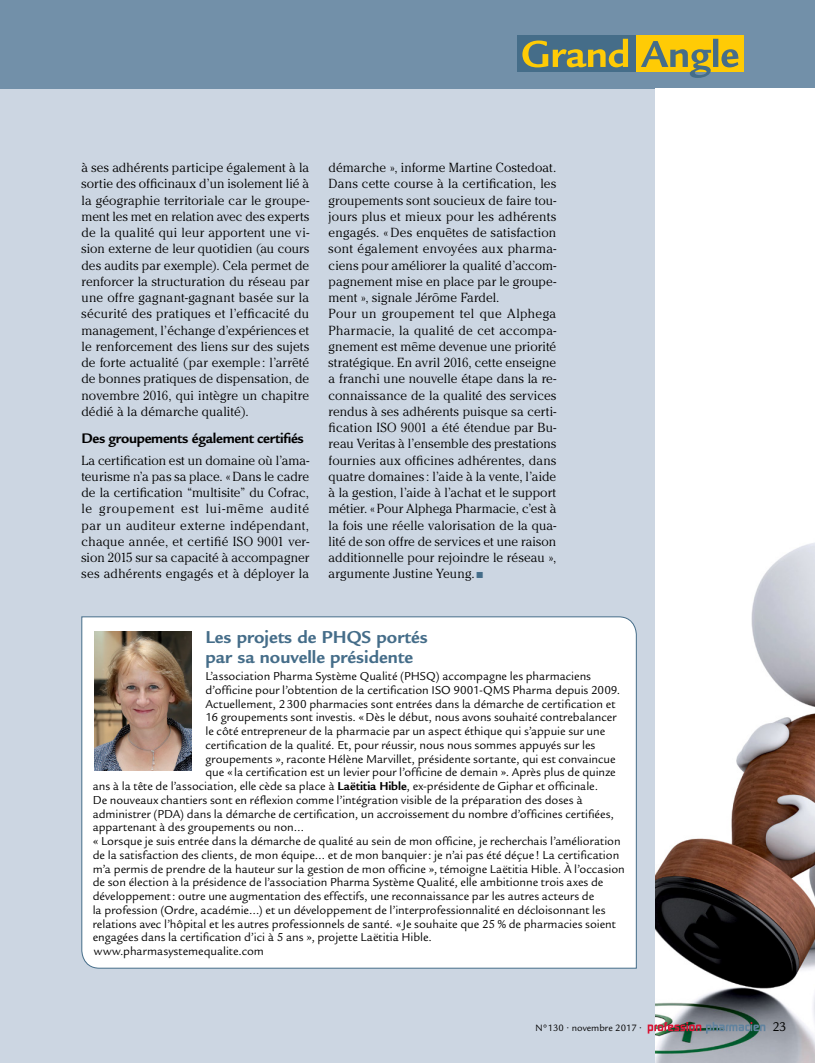
<style>
.page{position:relative;width:815px;height:1063px;background:#fff}
.page>*{position:absolute;margin:0;border:0;box-sizing:border-box;transform-origin:0 0}
.t1{font:700 18.75px/20px "Legacy Sans Std";color:#456d89}
.t2{font:700 15px "Legacy Sans Std";letter-spacing:-.02em;color:#000}
.t3{font:13.75px "Legacy Sans Std";color:#000}
.t4{font:300 13.12px/16.2px "Cheltenham Std";letter-spacing:.01em;color:#000;text-align:justify}
.t5{font:12.5px "Legacy Sans Std";letter-spacing:-.005em;color:#000}
.t6{font:10px "Legacy Sans Std";color:#000}
.s1{color:#456d89}
.s2{font-weight:700}
</style>
<div class="page">
<div style="left:0;top:89px;width:656px;height:974px;background:#ccd6e2"></div>
<div style="left:0;top:0;width:815px;height:89px;background:#7290a9"></div>
<div style="left:81px;top:616px;width:556px;height:353px;background:#fff"></div>
<img style="left:95px;top:631px;width:96px;height:139px">
<img style="left:656px;top:542px;width:159px;height:521px">
<svg style="left:648px;top:1022px;width:117px;height:12px"></svg>
<div style="left:517px;top:35px;width:119px;height:36px;background:#456d89"></div>
<div style="left:636px;top:35px;width:108px;height:36px;background:#ffcb05"></div>
<svg style="left:522px;top:39px;width:106px;height:28px"></svg>
<svg style="left:641px;top:39px;width:97px;height:39px"></svg>
<p class="t4" style="left:81px;top:159px;width:229px">à ses adhérents participe également à la sortie des officinaux d’un isolement lié à la géographie territoriale car le groupe&shy;ment les met en relation avec des experts de la qualité qui leur apportent une vi&shy;sion externe de leur quotidien (au cours des audits par exemple). Cela permet de renforcer la structuration du réseau par une offre gagnant-gagnant basée sur la sécurité des pratiques et l’efficacité du management, l’échange d’expériences et le renforcement des liens sur des sujets de forte actualité (par exemple : l’arrêté de bonnes pratiques de dispensation, de novembre 2016, qui intègre un chapitre dédié à la démarche qualité).</p>
<p class="t2" style="left:81px;top:429px;width:224px">Des groupements également certifiés</p>
<p class="t4" style="left:81px;top:452px;width:229px">La certification est un domaine où l’ama&shy;teurisme n’a pas sa place. «Dans le cadre de la certification “multisite” du Cofrac, le groupement est lui-même audité par un auditeur externe indépendant, chaque année, et certifié ISO 9001 ver&shy;sion 2015 sur sa capacité à accompagner ses adhérents engagés et à déployer la</p>
<p class="t4" style="left:329px;top:159px;width:229px;text-align:left">démarche », informe Martine Costedoat.<br>Dans cette course à la certification, les groupements sont soucieux de faire tou&shy;jours plus et mieux pour les adhérents engagés. «Des enquêtes de satisfaction sont également envoyées aux pharma&shy;ciens pour améliorer la qualité d’accom&shy;pagnement mise en place par le groupe&shy;ment », signale Jérôme Fardel.<br>Pour un groupement tel que Alphega Pharmacie, la qualité de cet accompa&shy;gnement est même devenue une priorité stratégique. En avril 2016, cette enseigne a franchi une nouvelle étape dans la re&shy;connaissance de la qualité des services rendus à ses adhérents puisque sa certi&shy;fication ISO 9001 a été étendue par Bu&shy;reau Veritas à l’ensemble des prestations fournies aux officines adhérentes, dans quatre domaines: l’aide à la vente, l’aide à la gestion, l’aide à l’achat et le support métier. «Pour Alphega Pharmacie, c’est à la fois une réelle valorisation de la qua&shy;lité de son offre de services et une raison additionnelle pour rejoindre le réseau », argumente Justine Yeung. <span class="s1">■</span></p>
<h1 class="t1" style="left:206px;top:627px;width:224px">Les projets de PHQS portés par sa nouvelle présidente</h1>
<p class="t5" style="left:206px;top:669px;width:387px">L’association Pharma Système Qualité (PHSQ) accompagne les pharmaciens</p>
<p class="t5" style="left:206px;top:683px;width:416px">d’officine pour l’obtention de la certification ISO 9001-QMS Pharma depuis 2009.</p>
<p class="t5" style="left:206px;top:697px;width:412px">Actuellement, 2300 pharmacies sont entrées dans la démarche de certification et</p>
<p class="t5" style="left:206px;top:710px;width:413px">16 groupements sont investis. «Dès le début, nous avons souhaité contrebalancer</p>
<p class="t5" style="left:206px;top:724px;width:401px">le côté entrepreneur de la pharmacie par un aspect éthique qui s’appuie sur une</p>
<p class="t5" style="left:206px;top:738px;width:391px">certification de la qualité. Et, pour réussir, nous nous sommes appuyés sur les</p>
<p class="t5" style="left:206px;top:752px;width:412px">groupements », raconte Hélène Marvillet, présidente sortante, qui est convaincue</p>
<p class="t5" style="left:206px;top:765px;width:412px">que «la certification est un levier pour l’officine de demain ». Après plus de quinze</p>
<p class="t5" style="left:93px;top:779px;width:507px">ans à la tête de l’association, elle cède sa place à <span class="s2">Laëtitia Hible</span>, ex-présidente de Giphar et officinale.</p>
<p class="t5" style="left:93px;top:793px;width:491px">De nouveaux chantiers sont en réflexion comme l’intégration visible de la préparation des doses à</p>
<p class="t5" style="left:93px;top:807px;width:523px">administrer (PDA) dans la démarche de certification, un accroissement du nombre d’officines certifiées,</p>
<p class="t5" style="left:93px;top:820px;width:213px">appartenant à des groupements ou non…</p>
<p class="t5" style="left:93px;top:834px;width:529px">« Lorsque je suis entrée dans la démarche de qualité au sein de mon officine, je recherchais l’amélioration</p>
<p class="t5" style="left:93px;top:848px;width:528px">de la satisfaction des clients, de mon équipe… et de mon banquier: je n’ai pas été déçue! La certification</p>
<p class="t5" style="left:93px;top:862px;width:534px">m’a permis de prendre de la hauteur sur la gestion de mon officine », témoigne Laëtitia Hible. À l’occasion</p>
<p class="t5" style="left:93px;top:875px;width:512px">de son élection à la présidence de l’association Pharma Système Qualité, elle ambitionne trois axes de</p>
<p class="t5" style="left:93px;top:889px;width:503px">développement: outre une augmentation des effectifs, une reconnaissance par les autres acteurs de</p>
<p class="t5" style="left:93px;top:903px;width:514px">la profession (Ordre, académie…) et un développement de l’interprofessionnalité en décloisonnant les</p>
<p class="t5" style="left:93px;top:917px;width:525px">relations avec l’hôpital et les autres professionnels de santé. «Je souhaite que 25 % de pharmacies soient</p>
<p class="t5" style="left:93px;top:930px;width:341px">engagées dans la certification d’ici à 5 ans », projette Laëtitia Hible.</p>
<p class="t5" style="left:94px;top:944px;width:171px">www.pharmasystemequalite.com</p>
<p class="t6" style="left:535px;top:1022px;width:108px">N°130 • novembre 2017 •</p>
<p class="t3" style="left:772px;top:1019px;width:16px">23</p>
</div>
